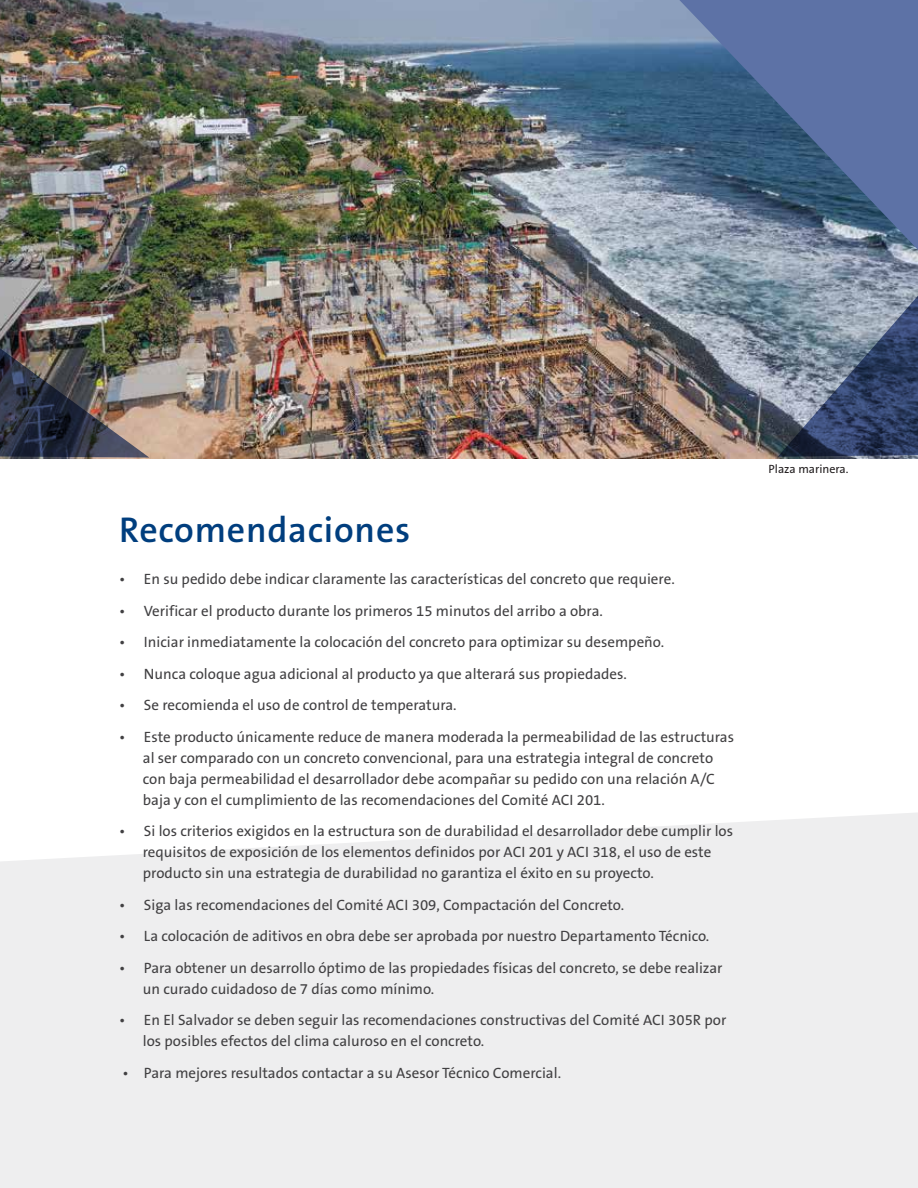
<style>
.page{position:relative;width:918px;height:1188px;background:#fff}
.page>*{position:absolute;margin:0;border:0;box-sizing:border-box;transform-origin:0 0}
.t1{font:600 36px "The Sans B6";letter-spacing:.02em;color:#003e7e}
.t2{font:15px/21px "The Sans B5 Plain";color:#414042}
.t3{font:12px "The Sans B5 Plain";color:#231f20}
</style>
<div class="page">
<div style="left:0;top:813px;width:918px;height:375px;background:#eeeeef"></div>
<img style="left:0;top:0;width:918px;height:458px">
<img style="left:0;top:339px;width:149px;height:119px">
<svg style="left:778px;top:281px;width:140px;height:176px;background:#5f6e87"></svg>
<svg style="left:679px;top:0;width:239px;height:250px;background:#556e95"></svg>
<h1 class="t1" style="left:119px;top:511px;width:292px">Recomendaciones</h1>
<p class="t2" style="left:119px;top:569px;width:557px">• En su pedido debe indicar claramente las características del concreto que requiere.</p>
<p class="t2" style="left:119px;top:600px;width:485px">• Verificar el producto durante los primeros 15 minutos del arribo a obra.</p>
<p class="t2" style="left:119px;top:632px;width:546px">• Iniciar inmediatamente la colocación del concreto para optimizar su desempeño.</p>
<p class="t2" style="left:119px;top:663px;width:509px">• Nunca coloque agua adicional al producto ya que alterará sus propiedades.</p>
<p class="t2" style="left:119px;top:695px;width:339px">• Se recomienda el uso de control de temperatura.</p>
<p class="t2" style="left:143px;top:726px;width:593px;text-indent:-24px">• Este producto únicamente reduce de manera moderada la permeabilidad de las estructuras al ser comparado con un concreto convencional, para una estrategia integral de concreto con baja permeabilidad el desarrollador debe acompañar su pedido con una relación A/C baja y con el cumplimiento de las recomendaciones del Comité ACI 201.</p>
<p class="t2" style="left:143px;top:821px;width:592px;text-indent:-24px">• Si los criterios exigidos en la estructura son de durabilidad el desarrollador debe cumplir los requisitos de exposición de los elementos definidos por ACI 201 y ACI 318, el uso de este producto sin una estrategia de durabilidad no garantiza el éxito en su proyecto.</p>
<p class="t2" style="left:119px;top:894px;width:506px">• Siga las recomendaciones del Comité ACI 309, Compactación del Concreto.</p>
<p class="t2" style="left:119px;top:926px;width:592px">• La colocación de aditivos en obra debe ser aprobada por nuestro Departamento Técnico.</p>
<p class="t2" style="left:143px;top:957px;width:581px;text-indent:-24px">• Para obtener un desarrollo óptimo de las propiedades físicas del concreto, se debe realizar un curado cuidadoso de 7 días como mínimo.</p>
<p class="t2" style="left:143px;top:1010px;width:585px;text-indent:-24px">• En El Salvador se deben seguir las recomendaciones constructivas del Comité ACI 305R por los posibles efectos del clima caluroso en el concreto.</p>
<p class="t2" style="left:123px;top:1062px;width:440px">• Para mejores resultados contactar a su Asesor Técnico Comercial.</p>
<p class="t3" style="left:769px;top:463px;width:81px">Plaza marinera.</p>
</div>
